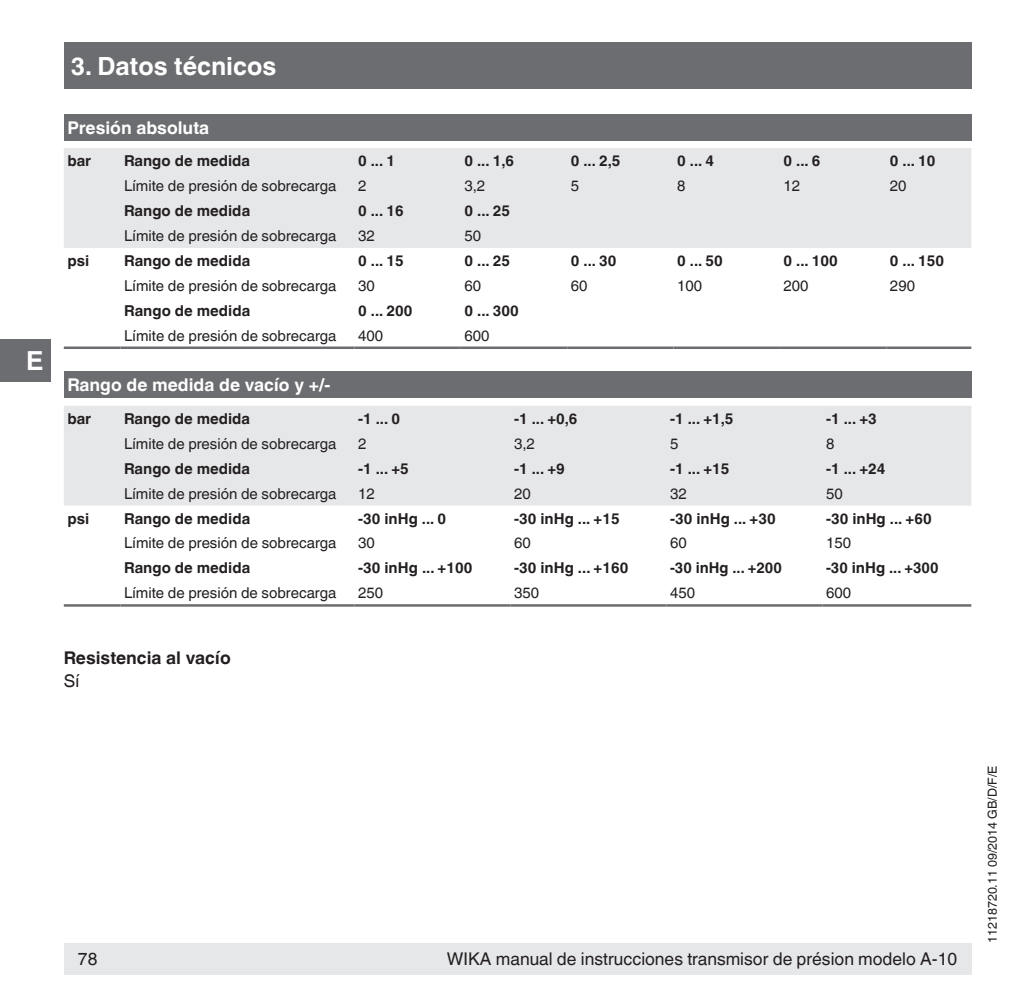
<style>
.page{position:relative;width:1021px;height:1007px;background:#fff}
.page>*{position:absolute;margin:0;border:0;box-sizing:border-box;transform-origin:0 0}
.t1{font:700 26.25px "Helvetica World";color:#fff}
.t2{font:700 25px "Helvetica World";color:#fff}
.t3{font:17.5px "Helvetica World";color:#231f20}
.t4{font:700 17.5px "Helvetica World";color:#fff}
.t5{font:700 17.5px "Helvetica World";color:#231f20}
.t6{font:700 15px "Helvetica World";color:#231f20}
.t7{font:15px "Helvetica World";color:#231f20}
.t8{font:12.5px "Helvetica World";color:#231f20}
</style>
<div class="page">
<div style="left:64px;top:943px;width:907px;height:31px;background:#e6e7e9"></div>
<div style="left:64px;top:43px;width:907px;height:46px;background:#6c6d70"></div>
<div style="left:0;top:338px;width:50px;height:43px;background:#6c6d70"></div>
<div style="left:64px;top:114px;width:907px;height:27px;background:#6c6d70"></div>
<div style="left:64px;top:148px;width:907px;height:100px;background:#e6e7e9"></div>
<hr style="left:64px;top:346px;width:56px;height:3px;background:#6c6d70">
<hr style="left:120px;top:346px;width:234px;height:3px;background:#6c6d70">
<hr style="left:354px;top:346px;width:107px;height:3px;background:#6c6d70">
<hr style="left:461px;top:346px;width:106px;height:3px;background:#6c6d70">
<hr style="left:567px;top:346px;width:106px;height:3px;background:#6c6d70">
<hr style="left:673px;top:346px;width:107px;height:3px;background:#6c6d70">
<hr style="left:780px;top:346px;width:106px;height:3px;background:#6c6d70">
<hr style="left:886px;top:346px;width:85px;height:3px;background:#6c6d70">
<div style="left:64px;top:371px;width:907px;height:27px;background:#6c6d70"></div>
<div style="left:64px;top:406px;width:907px;height:99px;background:#e6e7e9"></div>
<hr style="left:64px;top:604px;width:56px;height:2px;background:#6c6d70">
<hr style="left:120px;top:604px;width:234px;height:2px;background:#6c6d70">
<hr style="left:354px;top:604px;width:156px;height:2px;background:#6c6d70">
<hr style="left:510px;top:604px;width:156px;height:2px;background:#6c6d70">
<hr style="left:666px;top:604px;width:156px;height:2px;background:#6c6d70">
<hr style="left:822px;top:604px;width:149px;height:2px;background:#6c6d70">
<h1 class="t1" style="left:26px;top:345px;width:19px">E</h1>
<h2 class="t2" style="left:71px;top:51px;width:207px">3. Datos técnicos</h2>
<p class="t4" style="left:67px;top:117px;width:143px">Presión absoluta</p>
<p class="t6" style="left:67px;top:152px;width:25px">bar</p>
<p class="t6" style="left:124px;top:152px;width:128px">Rango de medida</p>
<p class="t6" style="left:358px;top:152px;width:38px">0 ... 1</p>
<p class="t6" style="left:464px;top:152px;width:51px">0 ... 1,6</p>
<p class="t6" style="left:570px;top:152px;width:51px">0 ... 2,5</p>
<p class="t6" style="left:677px;top:152px;width:38px">0 ... 4</p>
<p class="t6" style="left:783px;top:152px;width:38px">0 ... 6</p>
<p class="t6" style="left:889px;top:152px;width:47px">0 ... 10</p>
<p class="t7" style="left:124px;top:177px;width:214px">Límite de presión de sobrecarga</p>
<p class="t7" style="left:358px;top:177px;width:10px">2</p>
<p class="t7" style="left:464px;top:177px;width:22px">3,2</p>
<p class="t7" style="left:571px;top:177px;width:10px">5</p>
<p class="t7" style="left:677px;top:177px;width:10px">8</p>
<p class="t7" style="left:783px;top:177px;width:18px">12</p>
<p class="t7" style="left:889px;top:177px;width:18px">20</p>
<p class="t6" style="left:124px;top:202px;width:128px">Rango de medida</p>
<p class="t6" style="left:358px;top:202px;width:47px">0 ... 16</p>
<p class="t6" style="left:464px;top:202px;width:47px">0 ... 25</p>
<p class="t7" style="left:124px;top:227px;width:214px">Límite de presión de sobrecarga</p>
<p class="t7" style="left:358px;top:227px;width:18px">32</p>
<p class="t7" style="left:464px;top:227px;width:18px">50</p>
<p class="t6" style="left:67px;top:252px;width:23px">psi</p>
<p class="t6" style="left:124px;top:252px;width:128px">Rango de medida</p>
<p class="t6" style="left:358px;top:252px;width:47px">0 ... 15</p>
<p class="t6" style="left:464px;top:252px;width:47px">0 ... 25</p>
<p class="t6" style="left:571px;top:252px;width:47px">0 ... 30</p>
<p class="t6" style="left:677px;top:252px;width:47px">0 ... 50</p>
<p class="t6" style="left:783px;top:252px;width:56px">0 ... 100</p>
<p class="t6" style="left:890px;top:252px;width:56px">0 ... 150</p>
<p class="t7" style="left:124px;top:277px;width:214px">Límite de presión de sobrecarga</p>
<p class="t7" style="left:358px;top:277px;width:18px">30</p>
<p class="t7" style="left:464px;top:277px;width:18px">60</p>
<p class="t7" style="left:571px;top:277px;width:18px">60</p>
<p class="t7" style="left:677px;top:277px;width:27px">100</p>
<p class="t7" style="left:783px;top:277px;width:27px">200</p>
<p class="t7" style="left:890px;top:277px;width:27px">290</p>
<p class="t6" style="left:124px;top:302px;width:128px">Rango de medida</p>
<p class="t6" style="left:358px;top:302px;width:56px">0 ... 200</p>
<p class="t6" style="left:464px;top:302px;width:56px">0 ... 300</p>
<p class="t7" style="left:124px;top:327px;width:214px">Límite de presión de sobrecarga</p>
<p class="t7" style="left:358px;top:327px;width:27px">400</p>
<p class="t7" style="left:464px;top:327px;width:27px">600</p>
<p class="t4" style="left:67px;top:375px;width:264px">Rango de medida de vacío y +/-</p>
<p class="t6" style="left:67px;top:409px;width:25px">bar</p>
<p class="t6" style="left:124px;top:409px;width:128px">Rango de medida</p>
<p class="t6" style="left:358px;top:409px;width:43px">-1 ... 0</p>
<p class="t6" style="left:514px;top:409px;width:65px">-1 ... +0,6</p>
<p class="t6" style="left:670px;top:409px;width:65px">-1 ... +1,5</p>
<p class="t6" style="left:826px;top:409px;width:52px">-1 ... +3</p>
<p class="t7" style="left:124px;top:434px;width:214px">Límite de presión de sobrecarga</p>
<p class="t7" style="left:358px;top:434px;width:10px">2</p>
<p class="t7" style="left:514px;top:434px;width:22px">3,2</p>
<p class="t7" style="left:670px;top:434px;width:10px">5</p>
<p class="t7" style="left:826px;top:434px;width:10px">8</p>
<p class="t6" style="left:124px;top:459px;width:128px">Rango de medida</p>
<p class="t6" style="left:358px;top:459px;width:52px">-1 ... +5</p>
<p class="t6" style="left:514px;top:459px;width:52px">-1 ... +9</p>
<p class="t6" style="left:670px;top:459px;width:61px">-1 ... +15</p>
<p class="t6" style="left:826px;top:459px;width:61px">-1 ... +24</p>
<p class="t7" style="left:124px;top:484px;width:214px">Límite de presión de sobrecarga</p>
<p class="t7" style="left:358px;top:484px;width:18px">12</p>
<p class="t7" style="left:514px;top:484px;width:18px">20</p>
<p class="t7" style="left:670px;top:484px;width:18px">32</p>
<p class="t7" style="left:826px;top:484px;width:18px">50</p>
<p class="t6" style="left:67px;top:509px;width:23px">psi</p>
<p class="t6" style="left:124px;top:509px;width:128px">Rango de medida</p>
<p class="t6" style="left:358px;top:509px;width:90px">-30 inHg ... 0</p>
<p class="t6" style="left:514px;top:509px;width:107px">-30 inHg ... +15</p>
<p class="t6" style="left:670px;top:509px;width:107px">-30 inHg ... +30</p>
<p class="t6" style="left:826px;top:509px;width:107px">-30 inHg ... +60</p>
<p class="t7" style="left:124px;top:534px;width:214px">Límite de presión de sobrecarga</p>
<p class="t7" style="left:358px;top:534px;width:18px">30</p>
<p class="t7" style="left:514px;top:534px;width:18px">60</p>
<p class="t7" style="left:670px;top:534px;width:18px">60</p>
<p class="t7" style="left:826px;top:534px;width:27px">150</p>
<p class="t6" style="left:124px;top:559px;width:128px">Rango de medida</p>
<p class="t6" style="left:358px;top:559px;width:116px">-30 inHg ... +100</p>
<p class="t6" style="left:514px;top:559px;width:116px">-30 inHg ... +160</p>
<p class="t6" style="left:670px;top:559px;width:113px">-30 inHg ... +200</p>
<p class="t6" style="left:826px;top:559px;width:114px">-30 inHg ... +300</p>
<p class="t7" style="left:124px;top:584px;width:214px">Límite de presión de sobrecarga</p>
<p class="t7" style="left:358px;top:584px;width:27px">250</p>
<p class="t7" style="left:514px;top:584px;width:27px">350</p>
<p class="t7" style="left:670px;top:584px;width:27px">450</p>
<p class="t7" style="left:826px;top:584px;width:27px">600</p>
<p class="t5" style="left:64px;top:647px;width:168px">Resistencia al vacío</p>
<p class="t3" style="left:64px;top:670px;width:17px">Sí</p>
<p class="t3" style="left:78px;top:948px;width:21px">78</p>
<p class="t3" style="left:447px;top:948px;width:511px">WIKA manual de instrucciones transmisor de présion modelo A-10</p>
<p class="t8" style="left:985px;top:943px;width:179px;rotate:-90deg">11218720.11 09/2014 GB/D/F/E</p>
</div>
